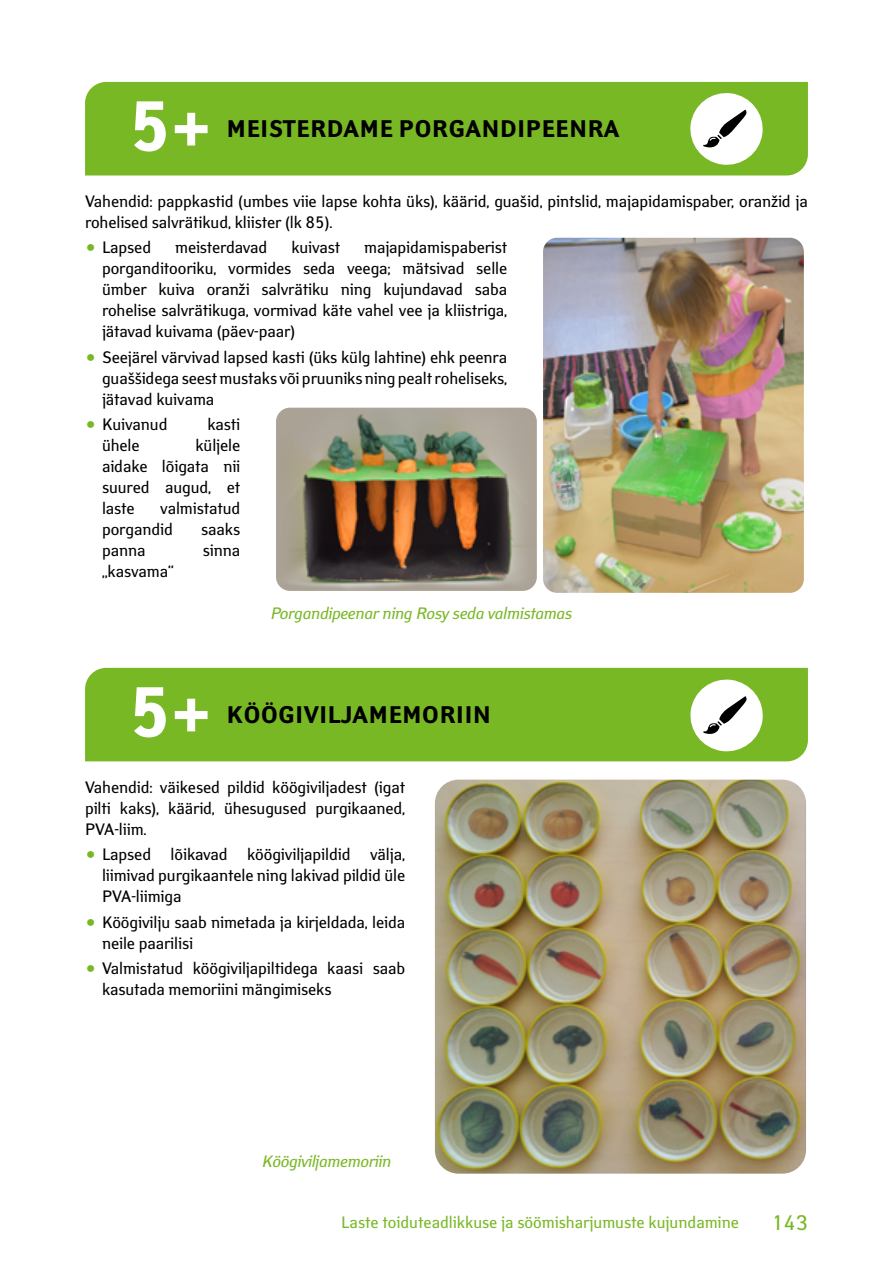
<style>
.page{position:relative;width:893px;height:1263px;background:#fff}
.page>*{position:absolute;margin:0;border:0;box-sizing:border-box;transform-origin:0 0}
.t1{font:700 70.5px "Yanus";color:#fff}
.t2{font:700 24px "Yanus";letter-spacing:.005em;color:#000}
.t3{font:21px "Yanus";color:#79b825}
.t4{font:16.5px/21px "Yanus";letter-spacing:-.005em;color:#000;text-align:justify}
.t5{font:italic 16.5px "Yanus";letter-spacing:-.01em;color:#79b825}
.t6{font:16.5px "Yanus";color:#79b825}
</style>
<div class="page">
<div style="left:85px;top:82px;width:723px;height:93px;background:#79b825"></div>
<div style="left:85px;top:668px;width:723px;height:93px;background:#79b825"></div>
<svg style="left:690px;top:93px;width:73px;height:72px"></svg>
<svg style="left:690px;top:679px;width:73px;height:72px"></svg>
<img style="left:544px;top:239px;width:259px;height:353px">
<div style="left:537px;top:232px;width:273px;height:367px;border:6px solid #fff;border-radius:17px"></div>
<img style="left:277px;top:405px;width:263px;height:186px">
<div style="left:270px;top:402px;width:273px;height:195px;border:6px solid #fff;border-radius:17px"></div>
<img style="left:435px;top:780px;width:371px;height:394px">
<h1 class="t1" style="left:128px;top:85px;width:84px">5+</h1>
<h2 class="t2" style="left:227px;top:115px;width:395px">MEISTERDAME PORGANDIPEENRA</h2>
<p class="t4" style="left:85px;top:191px;width:724px">Vahendid: pappkastid (umbes viie lapse kohta üks), käärid, guašid, pintslid, majapidamispaber, oranžid ja rohelised salvrätikud, kliister (lk 85).</p>
<p class="t4" style="left:102px;top:237px;width:51px">Lapsed</p>
<p class="t4" style="left:175px;top:237px;width:94px">meisterdavad</p>
<p class="t4" style="left:291px;top:237px;width:50px">kuivast</p>
<p class="t4" style="left:102px;top:237px;width:407px;text-indent:262px">majapidamispaberist porganditooriku, vormides seda veega; mätsivad selle ümber kuiva oranži salvrätiku ning kujundavad saba rohelise salvrätikuga, vormivad käte vahel vee ja kliistriga, jätavad kuivama (päev-paar)</p>
<p class="t4" style="left:102px;top:346px;width:407px">Seejärel värvivad lapsed kasti (üks külg lahtine) ehk peenra guaššidega seest mustaks või pruuniks ning pealt roheliseks, jätavad kuivama</p>
<p class="t4" style="left:102px;top:414px;width:67px">Kuivanud</p>
<p class="t4" style="left:207px;top:414px;width:34px">kasti</p>
<p class="t4" style="left:102px;top:435px;width:39px">ühele</p>
<p class="t4" style="left:102px;top:435px;width:140px;text-indent:93px">küljele aidake lõigata nii suured augud, et laste</p>
<p class="t4" style="left:102px;top:498px;width:140px;text-indent:58px">valmistatud porgandid</p>
<p class="t4" style="left:201px;top:519px;width:40px">saaks</p>
<p class="t4" style="left:102px;top:540px;width:45px">panna</p>
<p class="t4" style="left:203px;top:540px;width:39px">sinna</p>
<p class="t4" style="left:102px;top:561px;width:73px">„kasvama“</p>
<p class="t5" style="left:270px;top:603px;width:303px">Porgandipeenar ning Rosy seda valmistamas</p>
<h1 class="t1" style="left:128px;top:671px;width:84px">5+</h1>
<h2 class="t2" style="left:227px;top:701px;width:266px">KÖÖGIVILJAMEMORIIN</h2>
<p class="t4" style="left:85px;top:777px;width:322px">Vahendid: väikesed pildid köögiviljadest (igat pilti kaks), käärid, ühesugused purgikaaned, PVA-liim.</p>
<p class="t4" style="left:102px;top:844px;width:305px">Lapsed lõikavad köögiviljapildid välja, liimivad purgikaantele ning lakivad pildid üle PVA-liimiga</p>
<p class="t4" style="left:102px;top:911px;width:305px">Köögivilju saab nimetada ja kirjeldada, leida neile paarilisi</p>
<p class="t4" style="left:102px;top:957px;width:305px">Valmistatud köögiviljapiltidega kaasi saab kasutada memoriini mängimiseks</p>
<p class="t5" style="left:262px;top:1151px;width:130px">Köögiviljamemoriin</p>
<p class="t6" style="left:341px;top:1212px;width:399px">Laste toiduteadlikkuse ja söömisharjumuste kujundamine</p>
<p class="t3" style="left:771px;top:1210px;width:38px">143</p>
</div>
